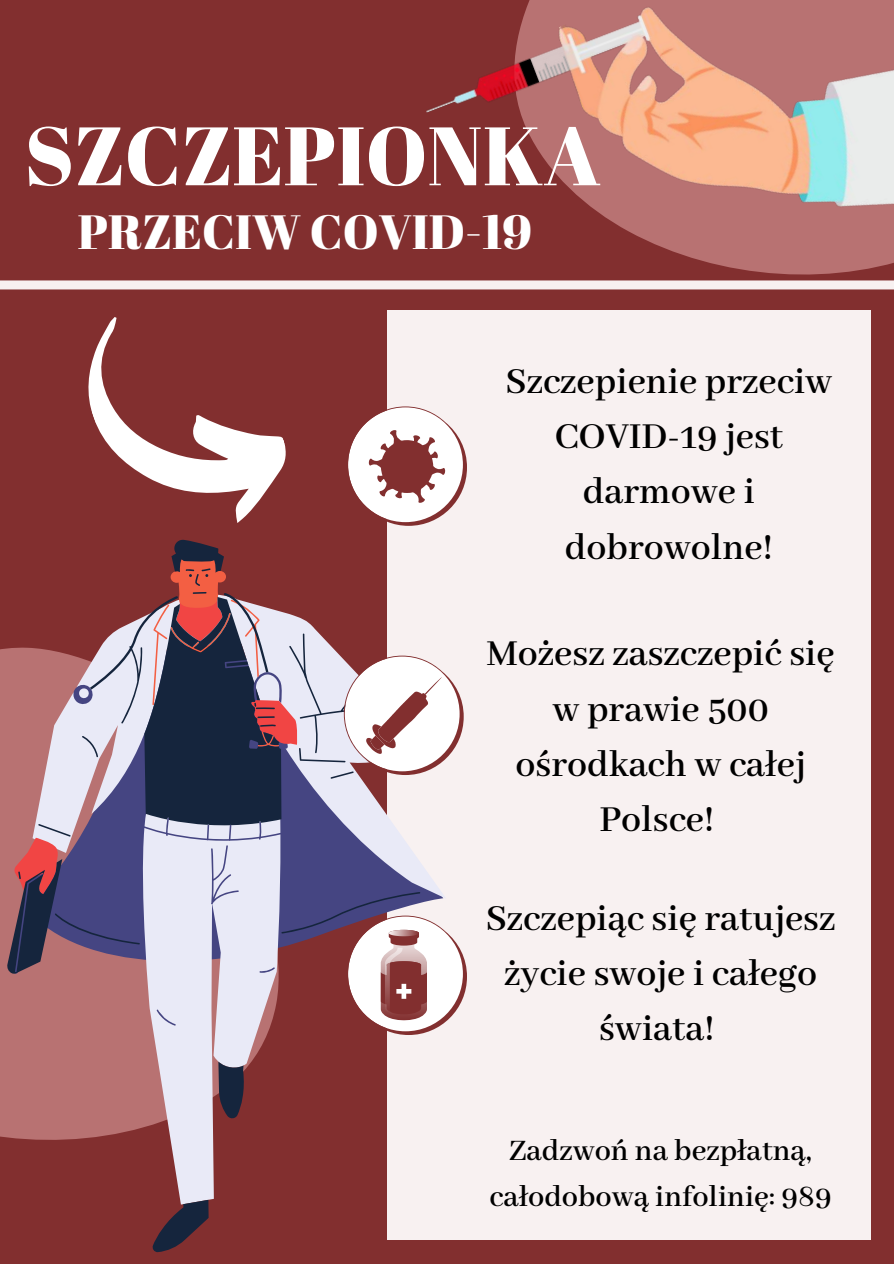
<style>
.page{position:relative;width:894px;height:1264px;background:#fff}
.page>*{position:absolute;margin:0;border:0;box-sizing:border-box;transform-origin:0 0}
.t1{font:82.5px "Abril Fatface";color:#fff}
.t2{font:48px "Abril Fatface";color:#fff}
.t3{font:600 39.75px/55.2px "Abhaya Libre";color:#000;text-align:center}
.t4{font:600 32.25px/45px "Abhaya Libre";color:#000;text-align:center}
</style>
<div class="page">
<div style="left:0;top:0;width:893px;height:1263px;background:#822f2f"></div>
<div style="left:65px;top:310px;width:805px;height:929px;background:#f8f1f1"></div>
<div style="left:0;top:0;width:386px;height:1263px;background:#822f2f"></div>
<div style="left:0;top:648px;width:7px;height:490px;background:#b87272"></div>
<svg style="left:7px;top:539px;width:413px;height:713px"></svg>
<svg style="left:344px;top:655px;width:119px;height:120px"></svg>
<svg style="left:347px;top:915px;width:120px;height:120px"></svg>
<img style="left:415px;top:0;width:478px;height:388px">
<div style="left:0;top:280px;width:893px;height:9px;background:#f8f1f1"></div>
<svg style="left:348px;top:406px;width:119px;height:120px"></svg>
<svg style="left:65px;top:280px;width:239px;height:276px"></svg>
<h1 class="t1" style="left:25px;top:98px;width:577px">SZCZEPIONKA</h1>
<p class="t2" style="left:78px;top:198px;width:455px">PRZECIW COVID-19</p>
<p class="t3" style="left:505px;top:355px;width:328px">Szczepienie przeciw<br>COVID-19 jest darmowe i dobrowolne!</p>
<p class="t3" style="left:486px;top:628px;width:349px">Możesz zaszczepić się w prawie 500 ośrodkach w całej<br>Polsce!</p>
<p class="t3" style="left:485px;top:892px;width:351px">Szczepiąc się ratujesz życie swoje i całego świata!</p>
<p class="t4" style="left:489px;top:1129px;width:344px">Zadzwoń na bezpłatną, całodobową infolinię: 989</p>
</div>
